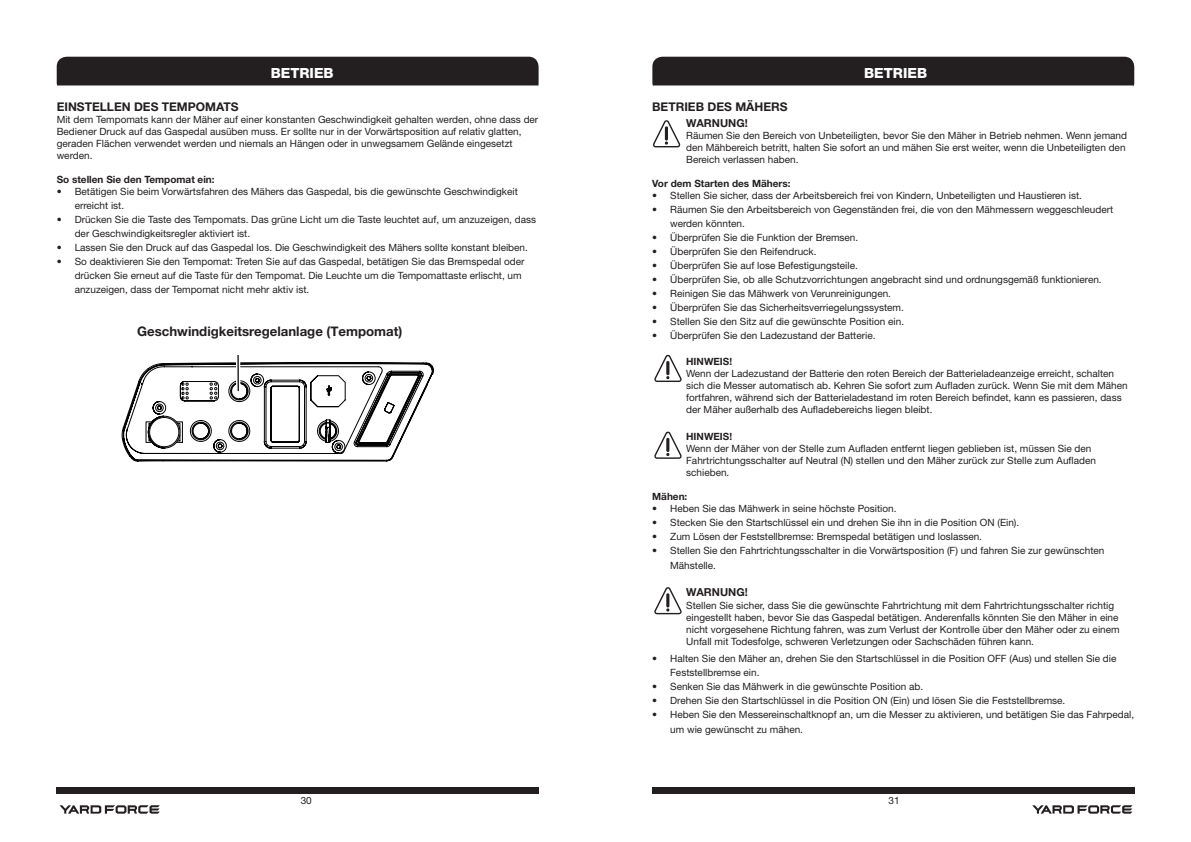
<style>
.page{position:relative;width:1191px;height:842px;background:#fff}
.page>*{position:absolute;margin:0;border:0;box-sizing:border-box;transform-origin:0 0}
.t1{font:800 14px "Helvetica Neue LT Pro";color:#fff}
.t2{font:900 condensed 13.5px "Helvetica Neue LT";color:#231f20}
.t3{font:700 13.2px "Helvetica Neue LT Pro";color:#231f20}
.t4{font:700 12px "Helvetica Neue LT Std";color:#231f20}
.t5{font:700 11px "Helvetica Neue LT Std";color:#231f20}
.t6{font:10px/12px "Helvetica Neue LT Std";color:#231f20}
.t7{font:700 10px "Helvetica Neue LT Std";color:#231f20}
</style>
<div class="page">
<div style="left:57px;top:787px;width:482px;height:7px;background:#231f20"></div>
<svg style="left:60px;top:805px;width:100px;height:9px"></svg>
<div style="left:652px;top:787px;width:482px;height:7px;background:#231f20"></div>
<svg style="left:1032px;top:805px;width:100px;height:9px"></svg>
<svg style="left:122px;top:355px;width:312px;height:106px"></svg>
<div style="left:57px;top:57px;width:481px;height:30px;background:#231f20"></div>
<svg style="left:652px;top:57px;width:482px;height:30px;background:#2e2a2b"></svg>
<svg style="left:653px;top:120px;width:27px;height:27px"></svg>
<svg style="left:654px;top:431px;width:28px;height:28px"></svg>
<svg style="left:654px;top:587px;width:28px;height:27px"></svg>
<svg style="left:654px;top:355px;width:28px;height:27px"></svg>
<p class="t1" style="left:271px;top:65px;width:64px">BETRIEB</p>
<p class="t4" style="left:57px;top:99px;width:183px">EINSTELLEN DES TEMPOMATS</p>
<p class="t6" style="left:57px;top:114px;width:483px">Mit dem Tempomats kann der Mäher auf einer konstanten Geschwindigkeit gehalten werden, ohne dass der Bediener Druck auf das Gaspedal ausüben muss. Er sollte nur in der Vorwärtsposition auf relativ glatten, geraden Flächen verwendet werden und niemals an Hängen oder in unwegsamem Gelände eingesetzt werden.</p>
<p class="t7" style="left:57px;top:174px;width:159px">So stellen Sie den Tempomat ein:</p>
<p class="t6" style="left:75px;top:185px;width:445px;line-height:14px;text-indent:-18px">• Betätigen Sie beim Vorwärtsfahren des Mähers das Gaspedal, bis die gewünschte Geschwindigkeit erreicht ist.</p>
<p class="t6" style="left:75px;top:213px;width:463px;line-height:14px;text-indent:-18px">• Drücken Sie die Taste des Tempomats. Das grüne Licht um die Taste leuchtet auf, um anzuzeigen, dass der Geschwindigkeitsregler aktiviert ist.</p>
<p class="t6" style="left:57px;top:242px;width:473px">• Lassen Sie den Druck auf das Gaspedal los. Die Geschwindigkeit des Mähers sollte konstant bleiben.</p>
<p class="t6" style="left:75px;top:255px;width:451px;line-height:14px;text-indent:-18px">• So deaktivieren Sie den Tempomat: Treten Sie auf das Gaspedal, betätigen Sie das Bremspedal oder drücken Sie erneut auf die Taste für den Tempomat. Die Leuchte um die Tempomattaste erlischt, um anzuzeigen, dass der Tempomat nicht mehr aktiv ist.</p>
<p class="t3" style="left:137px;top:323px;width:267px">Geschwindigkeitsregelanlage (Tempomat)</p>
<p class="t2" style="left:161px;top:324px;width:155px">Cruise Control Button (CCS)</p>
<p class="t1" style="left:864px;top:65px;width:64px">BETRIEB</p>
<p class="t4" style="left:652px;top:99px;width:137px">BETRIEB DES MÄHERS</p>
<p class="t5" style="left:686px;top:116px;width:63px">WARNUNG!</p>
<p class="t6" style="left:686px;top:130px;width:442px">Räumen Sie den Bereich von Unbeteiligten, bevor Sie den Mäher in Betrieb nehmen. Wenn jemand den Mähbereich betritt, halten Sie sofort an und mähen Sie erst weiter, wenn die Unbeteiligten den<br>Bereich verlassen haben.</p>
<p class="t7" style="left:652px;top:178px;width:140px">Vor dem Starten des Mähers:</p>
<p class="t6" style="left:652px;top:190px;width:431px">• Stellen Sie sicher, dass der Arbeitsbereich frei von Kindern, Unbeteiligten und Haustieren ist.</p>
<p class="t6" style="left:670px;top:203px;width:444px;line-height:14px;text-indent:-18px">• Räumen Sie den Arbeitsbereich von Gegenständen frei, die von den Mähmessern weggeschleudert werden könnten.</p>
<p class="t6" style="left:652px;top:232px;width:208px">• Überprüfen Sie die Funktion der Bremsen.</p>
<p class="t6" style="left:652px;top:246px;width:166px">• Überprüfen Sie den Reifendruck.</p>
<p class="t6" style="left:652px;top:260px;width:207px">• Überprüfen Sie auf lose Befestigungsteile.</p>
<p class="t6" style="left:652px;top:274px;width:451px">• Überprüfen Sie, ob alle Schutzvorrichtungen angebracht sind und ordnungsgemäß funktionieren.</p>
<p class="t6" style="left:652px;top:288px;width:240px">• Reinigen Sie das Mähwerk von Verunreinigungen.</p>
<p class="t6" style="left:652px;top:302px;width:253px">• Überprüfen Sie das Sicherheitsverriegelungssystem.</p>
<p class="t6" style="left:652px;top:316px;width:253px">• Stellen Sie den Sitz auf die gewünschte Position ein.</p>
<p class="t6" style="left:652px;top:330px;width:225px">• Überprüfen Sie den Ladezustand der Batterie.</p>
<p class="t7" style="left:686px;top:356px;width:47px">HINWEIS!</p>
<p class="t6" style="left:686px;top:368px;width:443px">Wenn der Ladezustand der Batterie den roten Bereich der Batterieladeanzeige erreicht, schalten sich die Messer automatisch ab. Kehren Sie sofort zum Aufladen zurück. Wenn Sie mit dem Mähen fortfahren, während sich der Batterieladestand im roten Bereich befindet, kann es passieren, dass der Mäher außerhalb des Aufladebereichs liegen bleibt.</p>
<p class="t7" style="left:686px;top:430px;width:47px">HINWEIS!</p>
<p class="t6" style="left:686px;top:443px;width:411px">Wenn der Mäher von der Stelle zum Aufladen entfernt liegen geblieben ist, müssen Sie den<br>Fahrtrichtungsschalter auf Neutral (N) stellen und den Mäher zurück zur Stelle zum Aufladen schieben.</p>
<p class="t7" style="left:652px;top:490px;width:37px">Mähen:</p>
<p class="t6" style="left:652px;top:503px;width:246px">• Heben Sie das Mähwerk in seine höchste Position.</p>
<p class="t6" style="left:652px;top:517px;width:368px">• Stecken Sie den Startschlüssel ein und drehen Sie ihn in die Position ON (Ein).</p>
<p class="t6" style="left:652px;top:531px;width:331px">• Zum Lösen der Feststellbremse: Bremspedal betätigen und loslassen.</p>
<p class="t6" style="left:670px;top:543px;width:436px;line-height:14.5px;text-indent:-18px">• Stellen Sie den Fahrtrichtungsschalter in die Vorwärtsposition (F) und fahren Sie zur gewünschten<br>Mähstelle.</p>
<p class="t5" style="left:686px;top:586px;width:63px">WARNUNG!</p>
<p class="t6" style="left:686px;top:599px;width:435px">Stellen Sie sicher, dass Sie die gewünschte Fahrtrichtung mit dem Fahrtrichtungsschalter richtig eingestellt haben, bevor Sie das Gaspedal betätigen. Anderenfalls könnten Sie den Mäher in eine nicht vorgesehene Richtung fahren, was zum Verlust der Kontrolle über den Mäher oder zu einem Unfall mit Todesfolge, schweren Verletzungen oder Sachschäden führen kann.</p>
<p class="t6" style="left:670px;top:652px;width:448px;line-height:14px;text-indent:-18px">• Halten Sie den Mäher an, drehen Sie den Startschlüssel in die Position OFF (Aus) und stellen Sie die<br>Feststellbremse ein.</p>
<p class="t6" style="left:652px;top:681px;width:272px">• Senken Sie das Mähwerk in die gewünschte Position ab.</p>
<p class="t6" style="left:652px;top:695px;width:415px">• Drehen Sie den Startschlüssel in die Position ON (Ein) und lösen Sie die Feststellbremse.</p>
<p class="t6" style="left:670px;top:707px;width:465px;line-height:14.5px;text-indent:-18px">• Heben Sie den Messereinschaltknopf an, um die Messer zu aktivieren, und betätigen Sie das Fahrpedal, um wie gewünscht zu mähen.</p>
<p class="t6" style="left:301px;top:794px;width:13px">30</p>
<p class="t6" style="left:888px;top:794px;width:13px">31</p>
</div>
